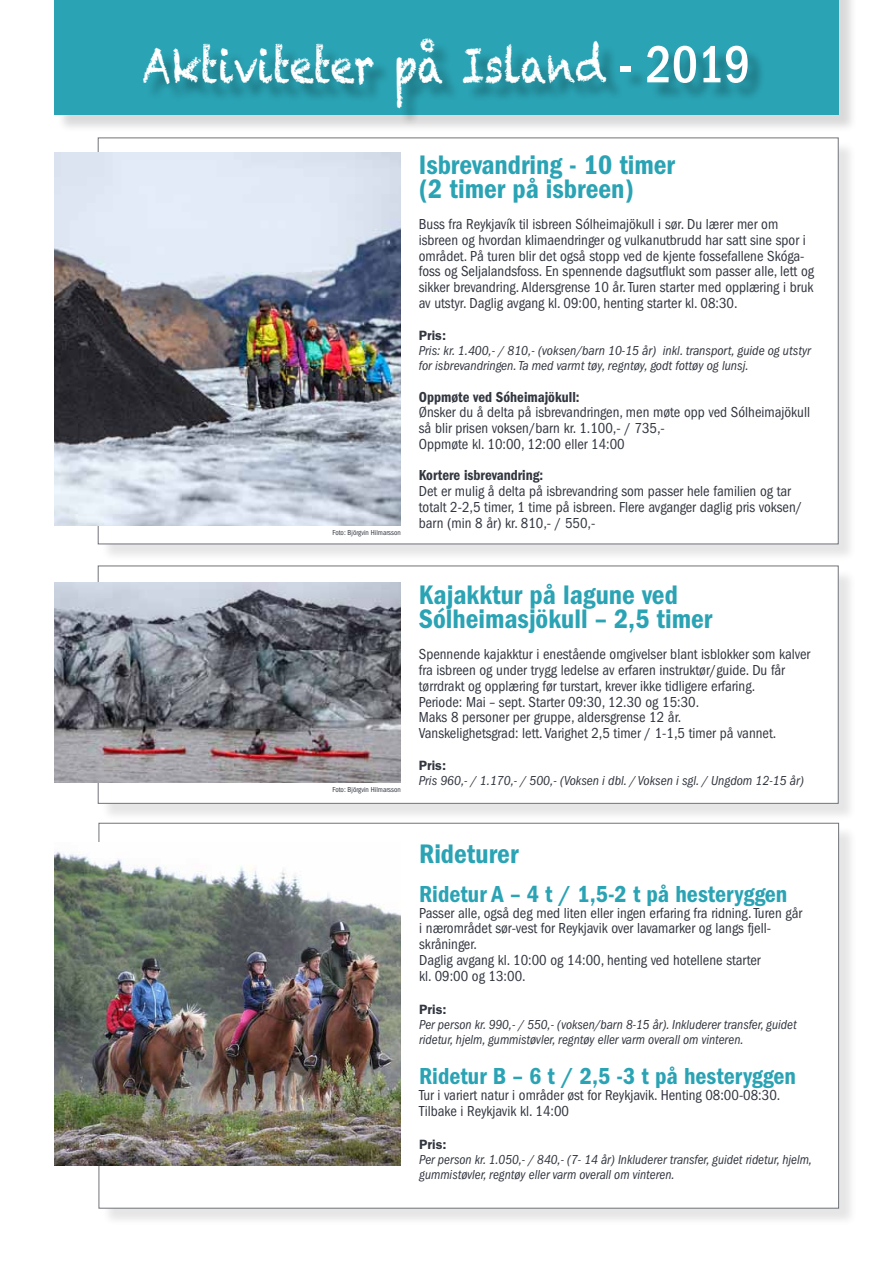
<style>
.page{position:relative;width:893px;height:1263px;background:#fff}
.page>*{position:absolute;margin:0;border:0;box-sizing:border-box;transform-origin:0 0}
.t1{font:48px "Chalkduster";color:#fff;scale:.8 1}
.t2{font:600 condensed 27.75px/24px "Franklin Gothic";color:#2aa3b4}
.t3{font:600 condensed 24px "Franklin Gothic";color:#2aa3b4}
.t4{font:condensed 15px/15.8px "Franklin Gothic";color:#32363f}
.t5{font:600 condensed 15px "Franklin Gothic";color:#32363f}
.t6{font:italic condensed 13.5px/15.8px "Franklin Gothic";color:#32363f}
.t7{font:600 13.5px "Franklin Gothic";color:#32363f}
.t8{font:condensed 7.5px "Franklin Gothic";color:#32363f}
.s1{font-family:"Franklin Gothic";font-weight:600;font-stretch:condensed;font-size:54px}
.s2{font-family:"Franklin Gothic";font-weight:500;font-stretch:condensed;font-size:54px}
</style>
<div class="page">
<div style="left:56px;top:0;width:802px;height:134px;background:#000;opacity:.15"></div>
<div style="left:54px;top:0;width:785px;height:115px;background:#2aa3b4"></div>
<div style="left:100px;top:140px;width:757px;height:423px;background:#000;opacity:.15"></div>
<div style="left:98px;top:138px;width:741px;height:406px;background:#fff"></div>
<img style="left:54px;top:153px;width:347px;height:372px">
<div style="left:146px;top:42px;width:620px;height:85px;background:#000;opacity:.3"></div>
<div style="left:101px;top:825px;width:757px;height:402px;background:#000;opacity:.15"></div>
<div style="left:99px;top:823px;width:740px;height:385px;background:#fff"></div>
<img style="left:54px;top:842px;width:347px;height:323px">
<div style="left:100px;top:568px;width:757px;height:254px;background:#000;opacity:.15"></div>
<div style="left:98px;top:566px;width:741px;height:238px;background:#fff"></div>
<img style="left:54px;top:583px;width:347px;height:199px">
<h1 class="t1" style="left:143px;top:38px;width:761px">Aktiviteter på Island <span class="s1">-</span> <span class="s2">2019</span></h1>
<p class="t8" style="left:332px;top:528px;width:70px">Foto: Björgvin Hilmarsson</p>
<h2 class="t2" style="left:419px;top:152px;width:258px">Isbrevandring - 10 timer (2 timer på isbreen)</h2>
<p class="t4" style="left:419px;top:216px;width:397px">Buss fra Reykjavík til isbreen Sólheimajökull i sør. Du lærer mer om isbreen og hvordan klimaendringer og vulkanutbrudd har satt sine spor i området. På turen blir det også stopp ved de kjente fossefallene Skóga&shy;foss og Seljalandsfoss. En spennende dagsutflukt som passer alle, lett og sikker brevandring. Aldersgrense 10 år. Turen starter med opplæring i bruk av utstyr. Daglig avgang kl. 09:00, henting starter kl. 08:30.</p>
<p class="t7" style="left:419px;top:328px;width:29px">Pris:</p>
<p class="t6" style="left:419px;top:343px;width:394px;line-height:15px">Pris: kr. 1.400,- / 810,- (voksen/barn 10-15 år) inkl. transport, guide og utstyr for isbrevandringen. Ta med varmt tøy, regntøy, godt fottøy og lunsj.</p>
<p class="t5" style="left:419px;top:388px;width:162px">Oppmøte ved Sóheimajökull:</p>
<p class="t4" style="left:419px;top:405px;width:393px">Ønsker du å delta på isbrevandringen, men møte opp ved Sólheimajökull så blir prisen voksen/barn kr. 1.100,- / 735,-<br>Oppmøte kl. 10:00, 12:00 eller 14:00</p>
<p class="t5" style="left:419px;top:467px;width:126px">Kortere isbrevandring:</p>
<p class="t4" style="left:419px;top:483px;width:385px">Det er mulig å delta på isbrevandring som passer hele familien og tar totalt 2-2,5 timer, 1 time på isbreen. Flere avganger daglig pris voksen/ barn (min 8 år) kr. 810,- / 550,-</p>
<p class="t8" style="left:332px;top:786px;width:70px">Foto: Björgvin Hilmarsson</p>
<h2 class="t2" style="left:419px;top:583px;width:295px">Kajakktur på lagune ved<br>Sólheimasjökull – 2,5 timer</h2>
<p class="t4" style="left:419px;top:647px;width:393px">Spennende kajakktur i enestående omgivelser blant isblokker som kalver fra isbreen og under trygg ledelse av erfaren instruktør/guide. Du får tørrdrakt og opplæring før turstart, krever ikke tidligere erfaring.<br>Periode: Mai – sept. Starter 09:30, 12.30 og 15:30.<br>Maks 8 personer per gruppe, aldersgrense 12 år.<br>Vanskelighetsgrad: lett. Varighet 2,5 timer / 1-1,5 timer på vannet.</p>
<p class="t7" style="left:419px;top:758px;width:29px">Pris:</p>
<p class="t6" style="left:419px;top:773px;width:386px">Pris 960,- / 1.170,- / 500,- (Voksen i dbl. / Voksen i sgl. / Ungdom 12-15 år)</p>
<h2 class="t2" style="left:419px;top:842px;width:101px">Rideturer</h2>
<h3 class="t3" style="left:419px;top:880px;width:370px">Ridetur A – 4 t / 1,5-2 t på hesteryggen</h3>
<p class="t4" style="left:419px;top:905px;width:384px">Passer alle, også deg med liten eller ingen erfaring fra ridning. Turen går i nærområdet sør-vest for Reykjavik over lavamarker og langs fjell&shy;skråninger.<br>Daglig avgang kl. 10:00 og 14:00, henting ved hotellene starter<br>kl. 09:00 og 13:00.</p>
<p class="t7" style="left:419px;top:1001px;width:29px">Pris:</p>
<p class="t6" style="left:419px;top:1016px;width:379px">Per person kr. 990,- / 550,- (voksen/barn 8-15 år). Inkluderer transfer, guidet ridetur, hjelm, gummistøvler, regntøy eller varm overall om vinteren.</p>
<h3 class="t3" style="left:419px;top:1062px;width:378px">Ridetur B – 6 t / 2,5 -3 t på hesteryggen</h3>
<p class="t4" style="left:419px;top:1087px;width:363px">Tur i variert natur i områder øst for Reykjavik. Henting 08:00-08:30.<br>Tilbake i Reykjavik kl. 14:00</p>
<p class="t7" style="left:419px;top:1136px;width:29px">Pris:</p>
<p class="t6" style="left:419px;top:1151px;width:394px">Per person kr. 1.050,- / 840,- (7- 14 år) Inkluderer transfer, guidet ridetur, hjelm, gummistøvler, regntøy eller varm overall om vinteren.</p>
</div>
